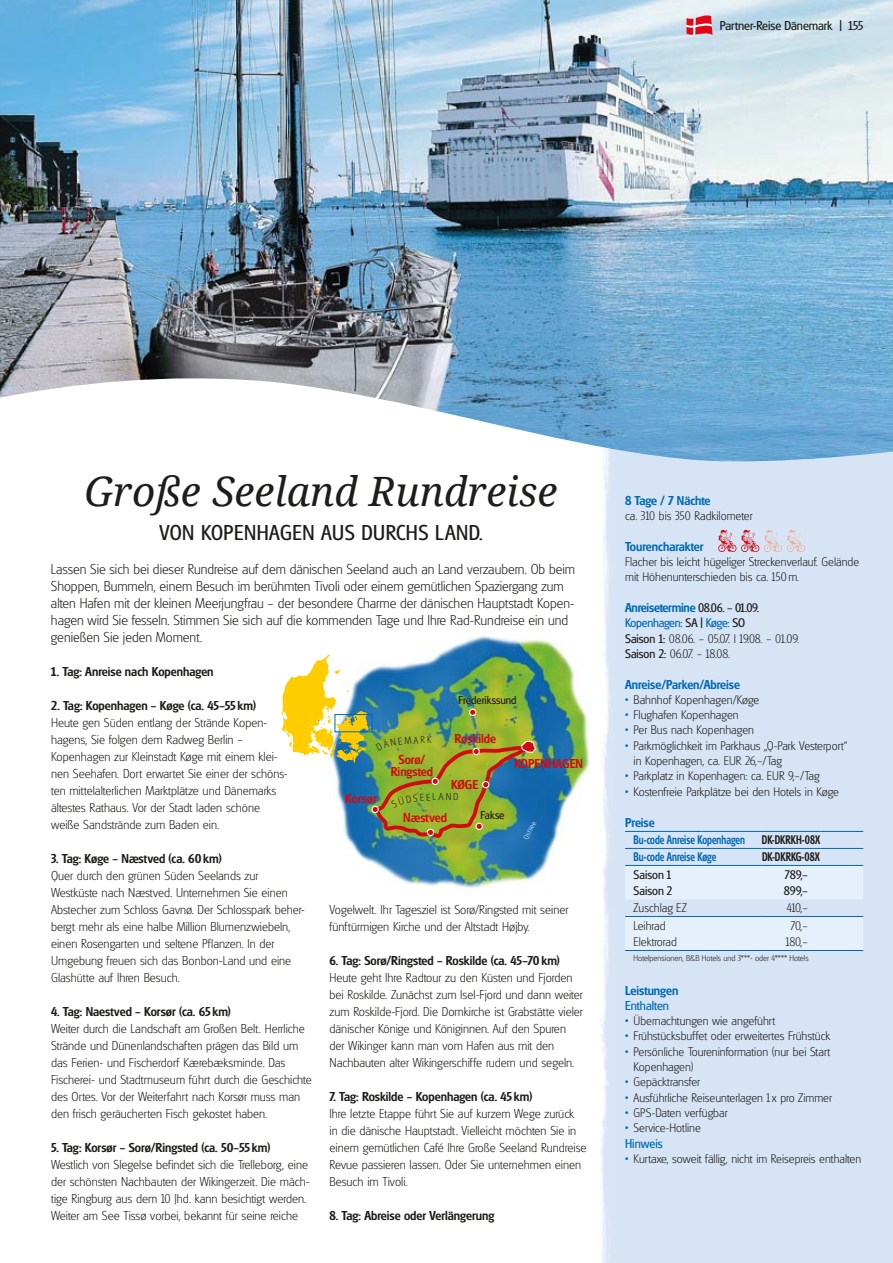
<style>
.page{position:relative;width:893px;height:1263px;background:#fff}
.page>*{position:absolute;margin:0;border:0;box-sizing:border-box;transform-origin:0 0}
.t1{font:italic 40.5px "Droid Serif";color:#1d1d1b}
.t2{font:22.5px "Glasgow Pro";letter-spacing:.02em;color:#1d1d1b}
.t3{font:300 15px/17px "Glasgow Pro";color:#1d1d1b}
.t4{font:300 13.5px/17px "Glasgow Pro";color:#1d1d1b}
.t5{font:500 13.5px "Glasgow Pro";color:#1d1d1b}
.t6{font:500 13.5px "Glasgow Pro";color:#0069b4}
.t7{font:500 13.5px/12px "Glasgow Pro";color:#d10b11;text-align:center}
.t8{font:500 13.5px "Glasgow Pro";letter-spacing:-.02em;color:#0069b4}
.t9{font:13.5px "Glasgow Pro";color:#1d1d1b}
.t10{font:13.5px "Glasgow Pro";color:#0069b4}
.t11{font:300 13.05px/15.3px "Glasgow Pro";color:#1d1d1b}
.t12{font:500 13.05px "Glasgow Pro";color:#0069b4;scale:.8 1}
.t13{font:500 13.05px "Glasgow Pro";color:#1d1d1b;scale:.8 1}
.t14{font:13.05px "Glasgow Pro";color:#1d1d1b}
.t15{font:12px "Glasgow Pro";color:#1d1b1d}
.t16{font:300 10.5px "Glasgow Pro";color:#1d1d1b}
.t17{font:300 9px "Glasgow Pro";color:#1d1d1b}
.s1{font-weight:400;font-size:13.05px;color:#1d1d1b}
.s2{font-weight:400;color:#0069b4}
.s3{font-weight:400}
.s4{font-weight:500;color:#0069b4}
</style>
<div class="page">
<img style="left:0;top:0;width:893px;height:463px">
<img style="left:328px;top:636px;width:262px;height:252px">
<svg style="left:717px;top:530px;width:47px;height:22px"></svg>
<img style="left:764px;top:530px;width:18px;height:22px">
<img style="left:787px;top:530px;width:18px;height:22px">
<svg style="left:625px;top:866px;width:238px;height:84px;background:#e2edf9"></svg>
<hr style="left:625px;top:831px;width:77px;height:1px;background:#0069b4">
<hr style="left:625px;top:848px;width:136px;height:1px;background:#0069b4">
<hr style="left:702px;top:831px;width:59px;height:1px;background:#0069b4">
<hr style="left:761px;top:831px;width:60px;height:1px;background:#0069b4">
<hr style="left:761px;top:848px;width:60px;height:1px;background:#0069b4">
<hr style="left:821px;top:831px;width:42px;height:1px;background:#0069b4">
<hr style="left:821px;top:848px;width:42px;height:1px;background:#0069b4">
<hr style="left:625px;top:865px;width:136px;height:1px;background:#0069b4">
<hr style="left:761px;top:865px;width:102px;height:1px;background:#0069b4">
<hr style="left:625px;top:916px;width:136px;height:1px;background:#0069b4">
<hr style="left:761px;top:916px;width:102px;height:1px;background:#0069b4">
<hr style="left:625px;top:950px;width:136px;height:1px;background:#0069b4">
<hr style="left:761px;top:950px;width:102px;height:1px;background:#0069b4">
<svg style="left:686px;top:14px;width:26px;height:22px"></svg>
<img style="left:282px;top:655px;width:254px;height:185px">
<p class="t9" style="left:720px;top:21px;width:145px">Partner-Reise Dänemark | 155</p>
<h1 class="t1" style="left:84px;top:468px;width:475px">Große Seeland Rundreise</h1>
<h2 class="t2" style="left:159px;top:524px;width:325px">VON KOPENHAGEN AUS DURCHS LAND.</h2>
<p class="t3" style="left:51px;top:562px;width:526px">Lassen Sie sich bei dieser Rundreise auf dem dänischen Seeland auch an Land verzaubern. Ob beim Shoppen, Bummeln, einem Besuch im berühmten Tivoli oder einem gemütlichen Spaziergang zum alten Hafen mit der kleinen Meerjungfrau – der besondere Charme der dänischen Hauptstadt Kopen&shy;hagen wird Sie fesseln. Stimmen Sie sich auf die kommenden Tage und Ihre Rad-Rundreise ein und genießen Sie jeden Moment.</p>
<p class="t5" style="left:51px;top:666px;width:164px">1. Tag: Anreise nach Kopenhagen</p>
<p class="t5" style="left:51px;top:700px;width:206px">2. Tag: Kopenhagen – Køge (ca. 45–55 km)</p>
<p class="t4" style="left:51px;top:715px;width:238px">Heute gen Süden entlang der Strände Kopen - hagens, Sie folgen dem Radweg Berlin – Kopenhagen zur Kleinstadt Køge mit einem klei&shy;nen Seehafen. Dort erwartet Sie einer der schöns&shy;ten mittelalterlichen Marktplätze und Dänemarks ältestes Rathaus. Vor der Stadt laden schöne weiße Sandstrände zum Baden ein.</p>
<p class="t5" style="left:51px;top:854px;width:172px">3. Tag: Køge – Næstved (ca. 60 km)</p>
<p class="t4" style="left:51px;top:868px;width:255px">Quer durch den grünen Süden Seelands zur Westküste nach Næstved. Unternehmen Sie einen Abstecher zum Schloss Gavnø. Der Schlosspark beher&shy;bergt mehr als eine halbe Million Blumenzwiebeln, einen Rosengarten und seltene Pflanzen. In der Umgebung freuen sich das Bonbon-Land und eine Glashütte auf Ihren Besuch.</p>
<p class="t5" style="left:51px;top:1007px;width:181px">4. Tag: Naestved – Korsør (ca. 65 km)</p>
<p class="t4" style="left:51px;top:1021px;width:262px">Weiter durch die Landschaft am Großen Belt. Herrliche Strände und Dünenlandschaften prägen das Bild um das Ferien- und Fischerdorf Kære bæksminde. Das Fischerei- und Stadtmuseum führt durch die Geschichte des Ortes. Vor der Weiterfahrt nach Korsør muss man den frisch geräucherten Fisch gekostet haben.</p>
<p class="t5" style="left:51px;top:1143px;width:221px">5. Tag: Korsør – Sorø/Ringsted (ca. 50–55 km)</p>
<p class="t4" style="left:51px;top:1157px;width:260px">Westlich von Slegelse befindet sich die Trelleborg, eine der schönsten Nachbauten der Wikingerzeit. Die mäch&shy;tige Ringburg aus dem 10 Jhd. kann besichtigt werden.<br>Weiter am See Tissø vorbei, bekannt für seine reiche</p>
<p class="t7" style="left:345px;top:793px;width:33px">Korsør</p>
<p class="t15" style="left:459px;top:695px;width:60px">Frederikssund</p>
<p class="t16" style="left:427px;top:736px;width:6px">K</p>
<p class="t7" style="left:391px;top:755px;width:44px">Sorø/<br>Ringsted</p>
<p class="t16" style="left:439px;top:793px;width:6px">A</p>
<p class="t7" style="left:454px;top:733px;width:43px">Roskilde</p>
<p class="t7" style="left:451px;top:779px;width:29px">KØGE</p>
<p class="t7" style="left:514px;top:758px;width:70px">KOPENHAGEN</p>
<p class="t7" style="left:403px;top:813px;width:45px">Næstved</p>
<p class="t15" style="left:481px;top:810px;width:25px">Fakse</p>
<p class="t4" style="left:329px;top:902px;width:240px">Vogelwelt. Ihr Tagesziel ist Sorø/Ringsted mit seiner fünftürmigen Kirche und der Altstadt Højby.</p>
<p class="t5" style="left:329px;top:956px;width:232px">6. Tag: Sorø/Ringsted – Roskilde (ca. 45–70 km)</p>
<p class="t4" style="left:329px;top:970px;width:255px">Heute geht Ihre Radtour zu den Küsten und Fjorden bei Roskilde. Zunächst zum Isel-Fjord und dann weiter zum Roskilde-Fjord. Die Domkirche ist Grabstätte vieler dänischer Könige und Königinnen. Auf den Spuren der Wikinger kann man vom Hafen aus mit den Nachbauten alter Wikingerschiffe rudern und segeln.</p>
<p class="t5" style="left:329px;top:1092px;width:204px">7. Tag: Roskilde – Kopenhagen (ca. 45 km)</p>
<p class="t4" style="left:329px;top:1106px;width:259px">Ihre letzte Etappe führt Sie auf kurzem Wege zurück<br>in die dänische Hauptstadt. Vielleicht möchten Sie in einem gemütlichen Café Ihre Große Seeland Rundreise Revue passieren lassen. Oder Sie unternehmen einen Besuch im Tivoli.</p>
<p class="t5" style="left:329px;top:1211px;width:166px">8. Tag: Abreise oder Verlängerung</p>
<p class="t6" style="left:625px;top:495px;width:87px">8 Tage / 7 Nächte</p>
<p class="t11" style="left:625px;top:509px;width:129px">ca. 310 bis 350 Radkilometer</p>
<p class="t6" style="left:625px;top:541px;width:80px">Tourencharakter</p>
<p class="t11" style="left:625px;top:555px;width:236px">Flacher bis leicht hügeliger Streckenverlauf. Gelände mit Höhenunterschieden bis ca. 150 m.</p>
<p class="t8" style="left:625px;top:602px;width:135px">Anreisetermine <span class="s1">08.06. – 01.09.</span></p>
<p class="t11" style="left:625px;top:616px;width:175px"><span class="s2">Kopenhagen:</span> <span class="s3">SA |</span> <span class="s2">Køge:</span> <span class="s3">SO<br>Saison 1:</span> 08.06. – 05.07. I 19.08. – 01.09.<br><span class="s3">Saison 2:</span> 06.07. – 18.08.</p>
<p class="t6" style="left:625px;top:679px;width:116px">Anreise/Parken/Abreise</p>
<p class="t11" style="left:625px;top:693px;width:136px"><span class="s4">•</span> Bahnhof Kopenhagen/Køge</p>
<p class="t11" style="left:625px;top:708px;width:115px"><span class="s4">•</span> Flughafen Kopenhagen</p>
<p class="t11" style="left:625px;top:723px;width:130px"><span class="s4">•</span> Per Bus nach Kopenhagen</p>
<p class="t11" style="left:633px;top:739px;width:215px;text-indent:-9px"><span class="s4">•</span> Parkmöglichkeit im Parkhaus „Q-Park Vesterport“ in Kopenhagen, ca. EUR 26,–/Tag</p>
<p class="t11" style="left:625px;top:769px;width:196px"><span class="s4">•</span> Parkplatz in Kopenhagen: ca. EUR 9,–/Tag</p>
<p class="t11" style="left:625px;top:784px;width:215px"><span class="s4">•</span> Kostenfreie Parkplätze bei den Hotels in Køge</p>
<p class="t6" style="left:625px;top:818px;width:31px">Preise</p>
<p class="t12" style="left:633px;top:835px;width:141px">Bu-code Anreise Kopenhagen</p>
<p class="t13" style="left:762px;top:835px;width:74px">DK-DKRKH-08X</p>
<p class="t12" style="left:633px;top:852px;width:105px">Bu-code Anreise Køge</p>
<p class="t13" style="left:762px;top:852px;width:74px">DK-DKRKG-08X</p>
<p class="t14" style="left:633px;top:869px;width:39px">Saison 1</p>
<p class="t14" style="left:785px;top:869px;width:25px">789,–</p>
<p class="t14" style="left:633px;top:886px;width:40px">Saison 2</p>
<p class="t14" style="left:784px;top:886px;width:26px">899,–</p>
<p class="t11" style="left:633px;top:901px;width:55px">Zuschlag EZ</p>
<p class="t11" style="left:787px;top:901px;width:23px">410,–</p>
<p class="t11" style="left:633px;top:918px;width:34px">Leihrad</p>
<p class="t11" style="left:791px;top:918px;width:19px">70,–</p>
<p class="t11" style="left:633px;top:935px;width:45px">Elektrorad</p>
<p class="t11" style="left:786px;top:935px;width:24px">180,–</p>
<p class="t17" style="left:633px;top:954px;width:176px">Hotelpensionen, B&amp;B Hotels und 3***- oder 4**** Hotels</p>
<p class="t6" style="left:625px;top:985px;width:55px">Leistungen</p>
<p class="t10" style="left:625px;top:1000px;width:45px">Enthalten</p>
<p class="t11" style="left:625px;top:1014px;width:152px"><span class="s4">•</span> Übernachtungen wie angeführt</p>
<p class="t11" style="left:625px;top:1029px;width:207px"><span class="s4">•</span> Frühstücksbuffet oder erweitertes Frühstück</p>
<p class="t11" style="left:633px;top:1045px;width:198px;text-indent:-9px"><span class="s4">•</span> Persönliche Toureninformation (nur bei Start<br>Kopenhagen)</p>
<p class="t11" style="left:625px;top:1075px;width:76px"><span class="s4">•</span> Gepäcktransfer</p>
<p class="t11" style="left:625px;top:1090px;width:208px"><span class="s4">•</span> Ausführliche Reiseunterlagen 1 x pro Zimmer</p>
<p class="t11" style="left:625px;top:1106px;width:104px"><span class="s4">•</span> GPS-Daten verfügbar</p>
<p class="t11" style="left:625px;top:1121px;width:77px"><span class="s4">•</span> Service-Hotline</p>
<p class="t10" style="left:625px;top:1138px;width:39px">Hinweis</p>
<p class="t11" style="left:625px;top:1152px;width:238px"><span class="s4">•</span> Kurtaxe, soweit fällig, nicht im Reisepreis enthalten</p>
</div>
